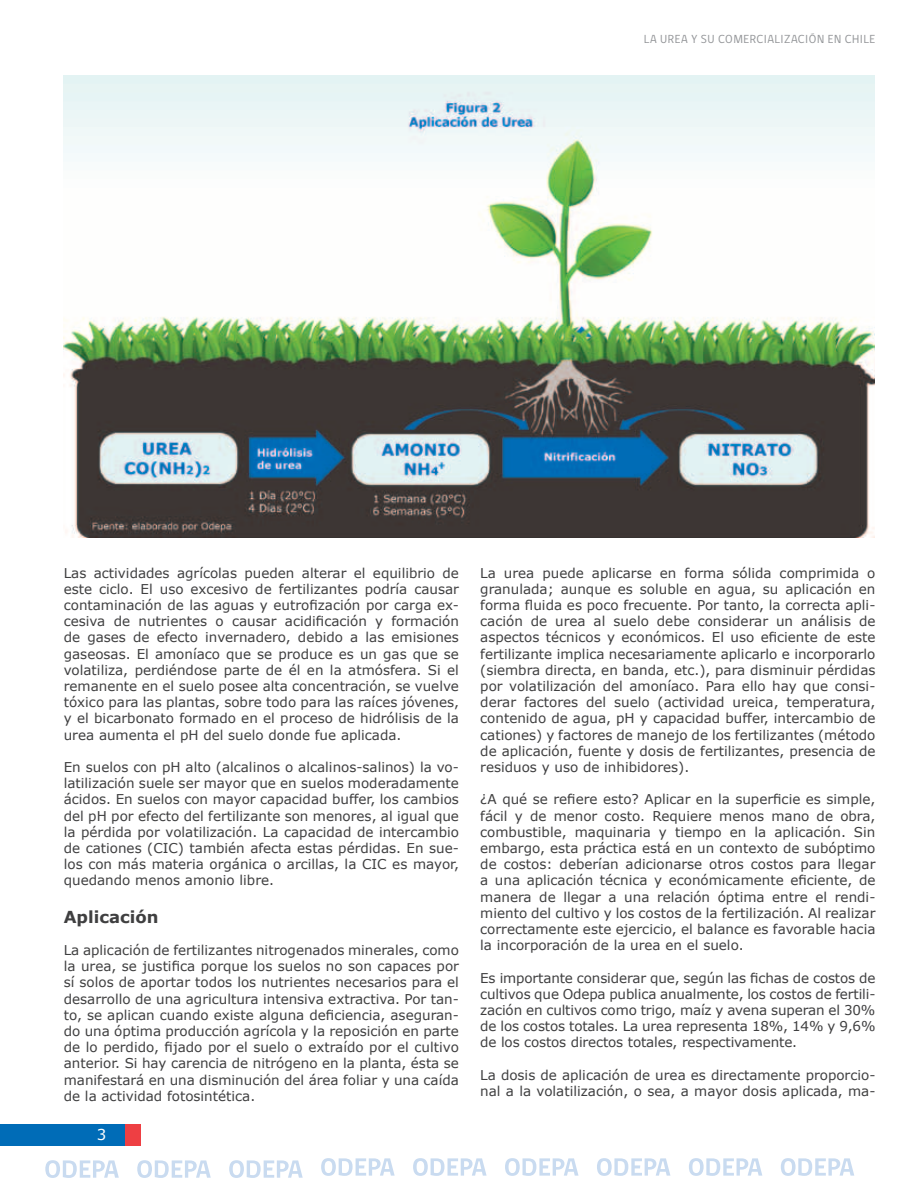
<style>
.page{position:relative;width:918px;height:1188px;background:#fff}
.page>*{position:absolute;margin:0;border:0;box-sizing:border-box;transform-origin:0 0}
.t1{font:700 16.5px "Verdana";color:#3f3f40}
.t2{font:15px "Verdana";color:#fff}
.t3{font:13.5px/16.2px "Verdana";color:#3f3f40;text-align:justify}
.t4{font:12px "gob CL";letter-spacing:.04em;color:#939598}
</style>
<div class="page">
<div style="left:0;top:1125px;width:125px;height:21px;background:#006cb7"></div>
<div style="left:125px;top:1125px;width:16px;height:21px;background:#ee3f43"></div>
<svg style="left:781px;top:1158px;width:73px;height:18px"></svg>
<svg style="left:413px;top:1158px;width:74px;height:18px"></svg>
<svg style="left:689px;top:1158px;width:73px;height:18px"></svg>
<svg style="left:321px;top:1158px;width:74px;height:18px"></svg>
<svg style="left:597px;top:1158px;width:73px;height:18px"></svg>
<svg style="left:229px;top:1160px;width:74px;height:18px"></svg>
<svg style="left:505px;top:1158px;width:74px;height:18px"></svg>
<svg style="left:137px;top:1160px;width:74px;height:18px"></svg>
<svg style="left:45px;top:1160px;width:74px;height:18px"></svg>
<img style="left:64px;top:75px;width:811px;height:462px">
<p class="t4" style="left:644px;top:30px;width:233px">LA UREA Y SU COMERCIALIZACIÓN EN CHILE</p>
<p class="t3" style="left:64px;top:564px;width:397px">Las actividades agrícolas pueden alterar el equilibrio de este ciclo. El uso excesivo de fertilizantes podría causar contaminación de las aguas y eutrofización por carga ex&shy;cesiva de nutrientes o causar acidificación y formación de gases de efecto invernadero, debido a las emisiones gaseosas. El amoníaco que se produce es un gas que se volatiliza, perdiéndose parte de él en la atmósfera. Si el remanente en el suelo posee alta concentración, se vuelve tóxico para las plantas, sobre todo para las raíces jóvenes, y el bicarbonato formado en el proceso de hidrólisis de la urea aumenta el pH del suelo donde fue aplicada.</p>
<p class="t3" style="left:64px;top:759px;width:397px">En suelos con pH alto (alcalinos o alcalinos-salinos) la vo&shy;latilización suele ser mayor que en suelos moderadamente ácidos. En suelos con mayor capacidad buffer, los cambios del pH por efecto del fertilizante son menores, al igual que la pérdida por volatilización. La capacidad de intercambio de cationes (CIC) también afecta estas pérdidas. En sue&shy;los con más materia orgánica o arcillas, la CIC es mayor, quedando menos amonio libre.</p>
<p class="t1" style="left:64px;top:905px;width:96px">Aplicación</p>
<p class="t3" style="left:64px;top:942px;width:397px">La aplicación de fertilizantes nitrogenados minerales, como la urea, se justifica porque los suelos no son capaces por sí solos de aportar todos los nutrientes necesarios para el desarrollo de una agricultura intensiva extractiva. Por tan&shy;to, se aplican cuando existe alguna deficiencia, aseguran&shy;do una óptima producción agrícola y la reposición en parte de lo perdido, fijado por el suelo o extraído por el cultivo anterior. Si hay carencia de nitrógeno en la planta, ésta se manifestará en una disminución del área foliar y una caída de la actividad fotosintética.</p>
<p class="t2" style="left:97px;top:1125px;width:11px">3</p>
<p class="t3" style="left:480px;top:564px;width:397px">La urea puede aplicarse en forma sólida comprimida o granulada; aunque es soluble en agua, su aplicación en forma fluida es poco frecuente. Por tanto, la correcta apli&shy;cación de urea al suelo debe considerar un análisis de aspectos técnicos y económicos. El uso eficiente de este fertilizante implica necesariamente aplicarlo e incorporarlo (siembra directa, en banda, etc.), para disminuir pérdidas por volatilización del amoníaco. Para ello hay que consi&shy;derar factores del suelo (actividad ureica, temperatura, contenido de agua, pH y capacidad buffer, intercambio de cationes) y factores de manejo de los fertilizantes (método de aplicación, fuente y dosis de fertilizantes, presencia de residuos y uso de inhibidores).</p>
<p class="t3" style="left:480px;top:791px;width:397px">¿A qué se refiere esto? Aplicar en la superficie es simple, fácil y de menor costo. Requiere menos mano de obra, combustible, maquinaria y tiempo en la aplicación. Sin embargo, esta práctica está en un contexto de subóptimo de costos: deberían adicionarse otros costos para llegar a una aplicación técnica y económicamente eficiente, de manera de llegar a una relación óptima entre el rendi&shy;miento del cultivo y los costos de la fertilización. Al realizar correctamente este ejercicio, el balance es favorable hacia la incorporación de la urea en el suelo.</p>
<p class="t3" style="left:480px;top:969px;width:397px">Es importante considerar que, según las fichas de costos de cultivos que Odepa publica anualmente, los costos de fertili&shy;zación en cultivos como trigo, maíz y avena superan el 30% de los costos totales. La urea representa 18%, 14% y 9,6% de los costos directos totales, respectivamente.</p>
<p class="t3" style="left:480px;top:1067px;width:397px">La dosis de aplicación de urea es directamente proporcio&shy;nal a la volatilización, o sea, a mayor dosis aplicada, ma-</p>
</div>
